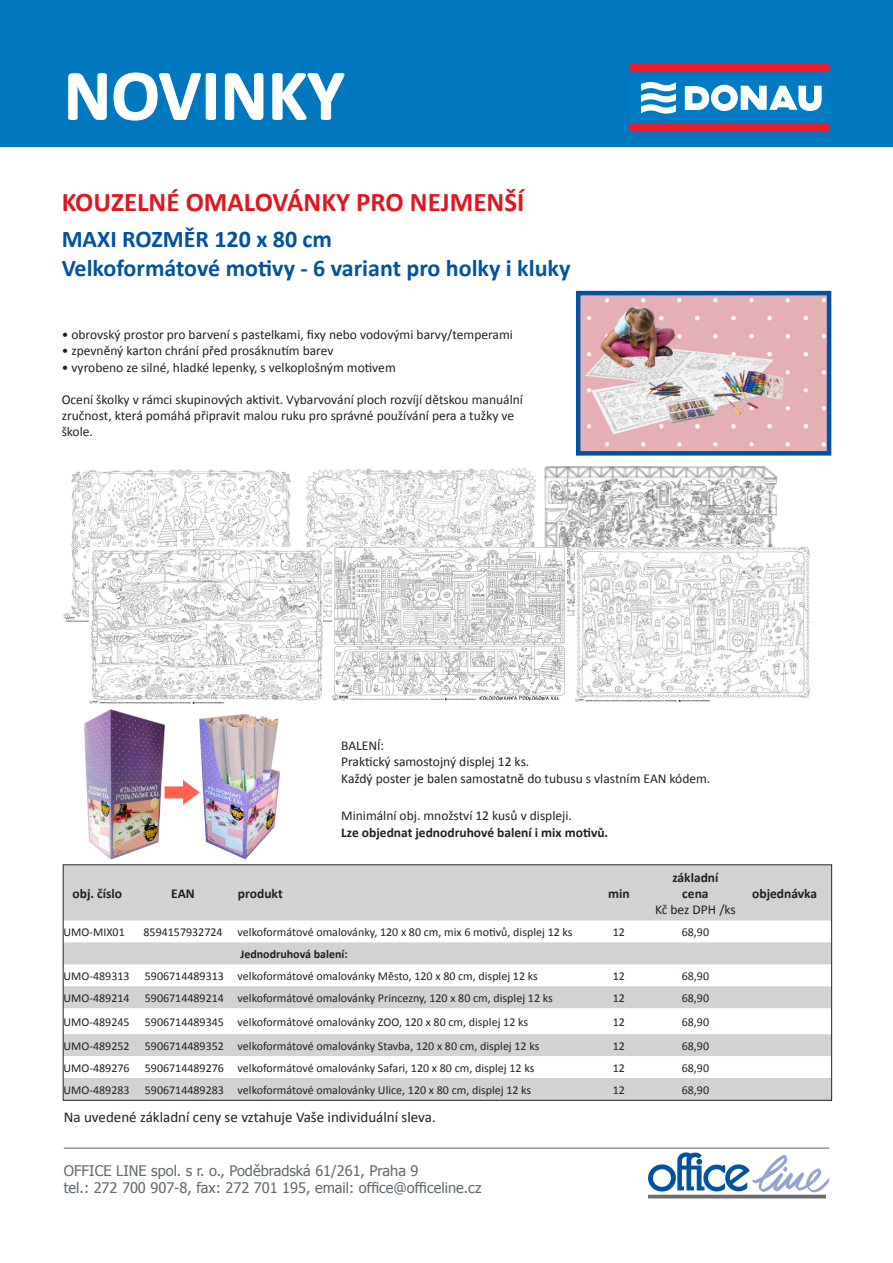
<style>
.page{position:relative;width:893px;height:1263px;background:#fff}
.page>*{position:absolute;margin:0;border:0;box-sizing:border-box;transform-origin:0 0}
.t1{font:700 72px "Calibri";color:#fff}
.t2{font:700 27px "Calibri";color:#dc1820}
.t3{font:700 24px "Calibri";color:#0153a0}
.t4{font:15px "Calibri";color:#231f20}
.t5{font:14.55px "Tahoma";color:#616a70}
.t6{font:13.5px/16.2px "Calibri";color:#231f20}
.t7{font:700 13.5px/16.2px "Calibri";color:#231f20;text-align:center}
.t8{font:12px "Calibri";color:#231f20}
.t9{font:700 12px "Calibri";color:#231f20}
</style>
<div class="page">
<img style="left:84px;top:709px;width:196px;height:151px">
<div style="left:0;top:0;width:893px;height:146px;background:#0078c0"></div>
<div style="left:629px;top:124px;width:200px;height:8px;background:#ee1b2c"></div>
<div style="left:629px;top:64px;width:200px;height:8px;background:#ee1b2c"></div>
<svg style="left:685px;top:85px;width:137px;height:26px"></svg>
<svg style="left:641px;top:82px;width:35px;height:32px"></svg>
<svg style="left:68px;top:73px;width:39px;height:47px"></svg>
<svg style="left:113px;top:72px;width:103px;height:49px"></svg>
<svg style="left:225px;top:73px;width:39px;height:47px"></svg>
<svg style="left:272px;top:73px;width:73px;height:47px"></svg>
<svg style="left:648px;top:1152px;width:181px;height:40px"></svg>
<svg style="left:648px;top:1194px;width:178px;height:5px"></svg>
<hr style="left:64px;top:1147px;width:765px;height:2px;background:#939598">
<svg style="left:65px;top:866px;width:765px;height:233px;fill:#d1d2d4"></svg>
<div style="left:63px;top:864px;width:769px;height:237px;border:1px solid #231f20"></div>
<img style="left:581px;top:296px;width:245px;height:155px">
<div style="left:576px;top:291px;width:255px;height:165px;border:4px solid #0153a0"></div>
<img style="left:64px;top:469px;width:227px;height:153px">
<img style="left:305px;top:467px;width:231px;height:155px">
<img style="left:544px;top:467px;width:234px;height:149px">
<img style="left:89px;top:547px;width:234px;height:157px">
<img style="left:333px;top:547px;width:233px;height:154px">
<img style="left:576px;top:547px;width:234px;height:155px">
<p class="t1" style="left:64px;top:49px;width:282px">NOVINKY</p>
<p class="t2" style="left:62px;top:185px;width:464px">KOUZELNÉ OMALOVÁNKY PRO NEJMENŠÍ</p>
<p class="t3" style="left:62px;top:224px;width:272px">MAXI ROZMĚR 120 x 80 cm</p>
<p class="t3" style="left:62px;top:253px;width:510px">Velkoformátové motivy - 6 variant pro holky i kluky</p>
<p class="t6" style="left:62px;top:327px;width:453px">• obrovský prostor pro barvení s pastelkami, fixy nebo vodovými barvy/temperami</p>
<p class="t6" style="left:62px;top:343px;width:273px">• zpevněný karton chrání před prosáknutím barev</p>
<p class="t6" style="left:62px;top:359px;width:336px">• vyrobeno ze silné, hladké lepenky, s velkoplošným motivem</p>
<p class="t6" style="left:62px;top:391px;width:463px">Ocení školky v rámci skupinových aktivit. Vybarvování ploch rozvíjí dětskou manuální zručnost, která pomáhá připravit malou ruku pro správné používání pera a tužky ve škole.</p>
<p class="t6" style="left:341px;top:738px;width:45px">BALENÍ:</p>
<p class="t6" style="left:341px;top:754px;width:190px">Praktický samostojný displej 12 ks.</p>
<p class="t6" style="left:341px;top:770px;width:371px">Každý poster je balen samostatně do tubusu s vlastním EAN kódem.</p>
<p class="t6" style="left:341px;top:808px;width:232px">Minimální obj. množství 12 kusů v displeji.</p>
<p class="t7" style="left:341px;top:824px;width:268px">Lze objednat jednodruhové balení i mix motivů.</p>
<p class="t7" style="left:73px;top:885px;width:51px">obj. číslo</p>
<p class="t7" style="left:171px;top:885px;width:25px">EAN</p>
<p class="t7" style="left:238px;top:885px;width:46px">produkt</p>
<p class="t7" style="left:608px;top:885px;width:23px">min</p>
<p class="t7" style="left:672px;top:869px;width:48px">základní cena</p>
<p class="t6" style="left:655px;top:901px;width:82px">Kč bez DPH /ks</p>
<p class="t8" style="left:64px;top:924px;width:63px">UMO-MIX01</p>
<p class="t8" style="left:143px;top:924px;width:81px">8594157932724</p>
<p class="t8" style="left:238px;top:924px;width:336px">velkoformátové omalovánky, 120 x 80 cm, mix 6 motivů, displej 12 ks</p>
<p class="t8" style="left:613px;top:924px;width:14px">12</p>
<p class="t8" style="left:682px;top:924px;width:29px">68,90</p>
<p class="t9" style="left:240px;top:946px;width:109px">Jednodruhová balení:</p>
<p class="t8" style="left:64px;top:968px;width:68px">UMO-489313</p>
<p class="t8" style="left:145px;top:968px;width:81px">5906714489313</p>
<p class="t8" style="left:238px;top:968px;width:302px">velkoformátové omalovánky Město, 120 x 80 cm, displej 12 ks</p>
<p class="t8" style="left:613px;top:968px;width:14px">12</p>
<p class="t8" style="left:682px;top:968px;width:29px">68,90</p>
<p class="t8" style="left:64px;top:990px;width:68px">UMO-489214</p>
<p class="t8" style="left:145px;top:990px;width:81px">5906714489214</p>
<p class="t8" style="left:238px;top:990px;width:317px">velkoformátové omalovánky Princezny, 120 x 80 cm, displej 12 ks</p>
<p class="t8" style="left:613px;top:990px;width:14px">12</p>
<p class="t8" style="left:682px;top:990px;width:29px">68,90</p>
<p class="t8" style="left:64px;top:1014px;width:68px">UMO-489245</p>
<p class="t8" style="left:145px;top:1014px;width:81px">5906714489345</p>
<p class="t8" style="left:238px;top:1014px;width:292px">velkoformátové omalovánky ZOO, 120 x 80 cm, displej 12 ks</p>
<p class="t8" style="left:613px;top:1014px;width:14px">12</p>
<p class="t8" style="left:682px;top:1014px;width:29px">68,90</p>
<p class="t8" style="left:64px;top:1038px;width:68px">UMO-489252</p>
<p class="t8" style="left:145px;top:1038px;width:81px">5906714489352</p>
<p class="t8" style="left:238px;top:1038px;width:303px">velkoformátové omalovánky Stavba, 120 x 80 cm, displej 12 ks</p>
<p class="t8" style="left:613px;top:1038px;width:14px">12</p>
<p class="t8" style="left:682px;top:1038px;width:29px">68,90</p>
<p class="t8" style="left:64px;top:1060px;width:68px">UMO-489276</p>
<p class="t8" style="left:145px;top:1060px;width:81px">5906714489276</p>
<p class="t8" style="left:238px;top:1060px;width:298px">velkoformátové omalovánky Safari, 120 x 80 cm, displej 12 ks</p>
<p class="t8" style="left:613px;top:1060px;width:14px">12</p>
<p class="t8" style="left:682px;top:1060px;width:29px">68,90</p>
<p class="t8" style="left:64px;top:1082px;width:68px">UMO-489283</p>
<p class="t8" style="left:145px;top:1082px;width:81px">5906714489283</p>
<p class="t8" style="left:238px;top:1082px;width:295px">velkoformátové omalovánky Ulice, 120 x 80 cm, displej 12 ks</p>
<p class="t8" style="left:613px;top:1082px;width:14px">12</p>
<p class="t8" style="left:682px;top:1082px;width:29px">68,90</p>
<p class="t4" style="left:64px;top:1108px;width:374px">Na uvedené základní ceny se vztahuje Vaše individuální sleva.</p>
<p class="t5" style="left:64px;top:1160px;width:356px">OFFICE LINE spol. s r. o., Poděbradská 61/261, Praha 9</p>
<p class="t5" style="left:64px;top:1178px;width:419px">tel.: 272 700 907-8, fax: 272 701 195, email: office@officeline.cz</p>
<p class="t7" style="left:752px;top:885px;width:67px">objednávka</p>
</div>
